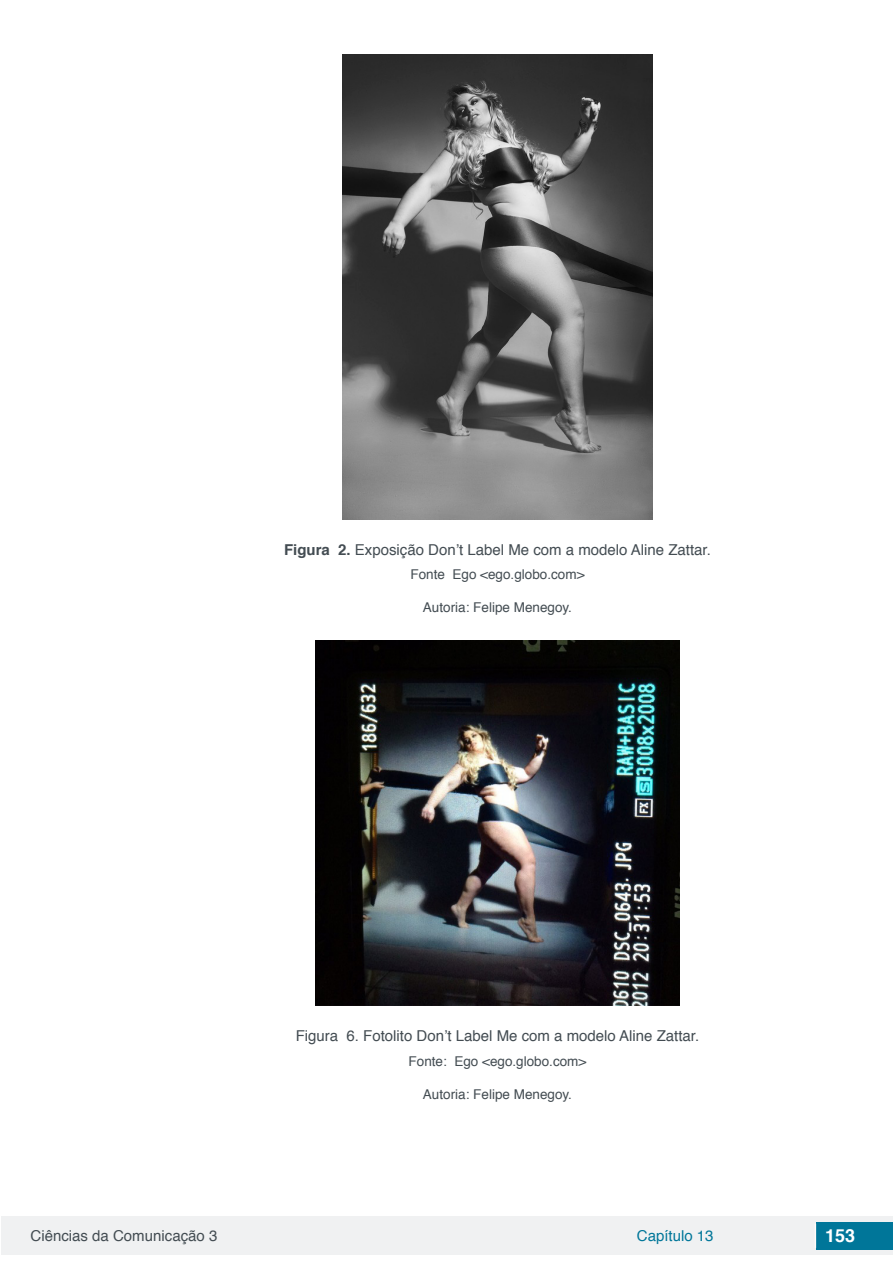
<style>
.page{position:relative;width:893px;height:1263px;background:#fff}
.page>*{position:absolute;margin:0;border:0;box-sizing:border-box;transform-origin:0 0}
.t1{font:700 18px "Helvetica";color:#fff}
.info_tab_gra_imag{font:15px "Helvetica";color:#434c52}
.t2{font:15px "Helvetica";color:#007699}
.fonte_tab_gra_imag{font:13.5px "Helvetica";color:#434c52}
.s1{font-weight:700}
</style>
<div class="page">
<div style="left:1px;top:1216px;width:891px;height:38px;background:#f0f1f2"></div>
<div style="left:816px;top:1222px;width:77px;height:27px;background:#007699"></div>
<svg style="left:815px;top:1224px;width:1px;height:24px"></svg>
<img style="left:342px;top:54px;width:311px;height:465px">
<img style="left:315px;top:641px;width:365px;height:365px">
<p class="info_tab_gra_imag" style="left:284px;top:538px;width:428px"><span class="s1">Figura 2.</span> Exposição Don’t Label Me com a modelo Aline Zattar.</p>
<p class="fonte_tab_gra_imag" style="left:410px;top:564px;width:176px">Fonte Ego &lt;ego.globo.com&gt;</p>
<p class="fonte_tab_gra_imag" style="left:423px;top:597px;width:151px">Autoria: Felipe Menegoy.</p>
<p class="info_tab_gra_imag" style="left:296px;top:1024px;width:405px">Figura 6. Fotolito Don’t Label Me com a modelo Aline Zattar.</p>
<p class="fonte_tab_gra_imag" style="left:409px;top:1050px;width:179px">Fonte: Ego &lt;ego.globo.com&gt;</p>
<p class="fonte_tab_gra_imag" style="left:423px;top:1083px;width:151px">Autoria: Felipe Menegoy.</p>
<p class="info_tab_gra_imag" style="left:31px;top:1224px;width:188px">Ciências da Comunicação 3</p>
<p class="t2" style="left:637px;top:1224px;width:78px">Capítulo 13</p>
<p class="t1" style="left:825px;top:1221px;width:32px">153</p>
</div>
